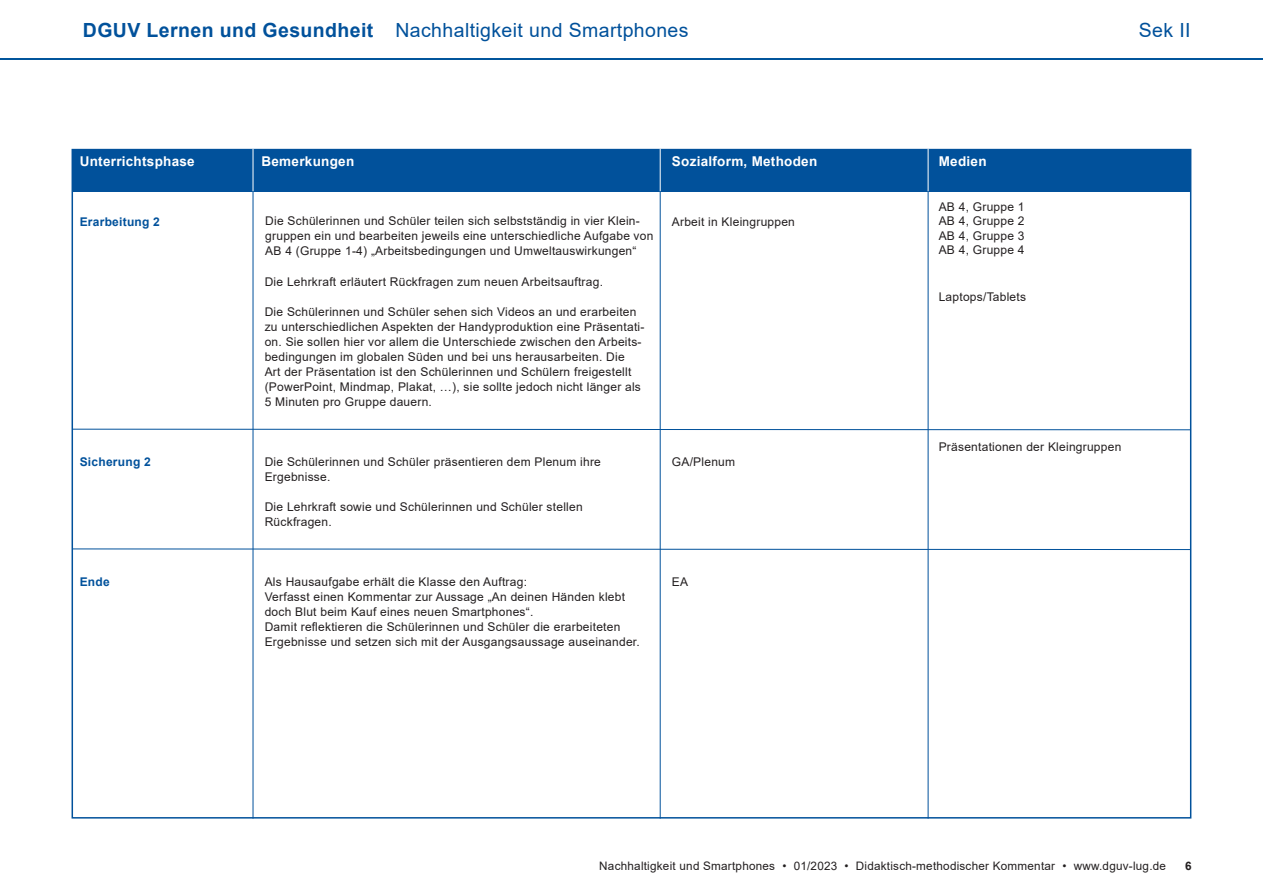
<style>
.page{position:relative;width:1263px;height:893px;background:#fff}
.page>*{position:absolute;margin:0;border:0;box-sizing:border-box;transform-origin:0 0}
.t1{font:19.5px "Arial";letter-spacing:.02em;color:#01519b}
.t2{font:700 13.5px "Arial";letter-spacing:.02em;color:#fff}
.t3{font:12px/15px "Arial";letter-spacing:.02em;color:#231f20}
.t4{font:700 12px "Arial";letter-spacing:.02em;color:#01519b}
.t5{font:11.7px "Arial";letter-spacing:.02em;color:#231f20}
.t6{font:700 11.7px "Arial";color:#231f20}
.s1{font-weight:700}
</style>
<div class="page">
<hr style="left:0;top:58px;width:1263px;height:2px;background:#01559c">
<div style="left:72px;top:149px;width:1119px;height:42px;background:#01519b"></div>
<hr style="left:253px;top:149px;width:1px;height:42px;background:#fff">
<hr style="left:253px;top:191px;width:1px;height:628px;background:#01519b">
<hr style="left:928px;top:149px;width:1px;height:42px;background:#fff">
<hr style="left:928px;top:191px;width:1px;height:628px;background:#01519b">
<hr style="left:660px;top:149px;width:1px;height:42px;background:#fff">
<hr style="left:660px;top:191px;width:1px;height:628px;background:#01519b">
<svg style="left:72px;top:428px;width:1119px;height:3px"></svg>
<svg style="left:72px;top:548px;width:1119px;height:2px"></svg>
<h1 class="t1" style="left:83px;top:16px;width:607px"><span class="s1">DGUV Lernen und Gesundheit</span> Nachhaltigkeit und Smartphones</h1>
<h1 class="t1" style="left:1139px;top:16px;width:53px">Sek II</h1>
<p class="t2" style="left:80px;top:152px;width:117px">Unterrichtsphase</p>
<p class="t2" style="left:262px;top:152px;width:94px">Bemerkungen</p>
<p class="t2" style="left:672px;top:152px;width:147px">Sozialform, Methoden</p>
<p class="t2" style="left:939px;top:152px;width:49px">Medien</p>
<p class="t4" style="left:80px;top:213px;width:82px">Erarbeitung 2</p>
<p class="t3" style="left:265px;top:213px;width:390px">Die Schülerinnen und Schüler teilen sich selbstständig in vier Klein&shy;gruppen ein und bearbeiten jeweils eine unterschiedliche Aufgabe von<br>AB 4 (Gruppe 1-4) „Arbeitsbedingungen und Umweltauswirkungen“</p>
<p class="t3" style="left:265px;top:274px;width:340px">Die Lehrkraft erläutert Rückfragen zum neuen Arbeitsauftrag.</p>
<p class="t3" style="left:265px;top:304px;width:381px">Die Schülerinnen und Schüler sehen sich Videos an und erarbeiten zu unterschiedlichen Aspekten der Handyproduktion eine Präsentati&shy;on. Sie sollen hier vor allem die Unterschiede zwischen den Arbeits&shy;bedingungen im globalen Süden und bei uns herausarbeiten. Die<br>Art der Präsentation ist den Schülerinnen und Schülern freigestellt (PowerPoint, Mindmap, Plakat, …), sie sollte jedoch nicht länger als 5 Minuten pro Gruppe dauern.</p>
<p class="t3" style="left:672px;top:214px;width:125px">Arbeit in Kleingruppen</p>
<p class="t3" style="left:939px;top:199px;width:87px;line-height:14.4px;text-align:justify">AB 4, Gruppe 1<br>AB 4, Gruppe 2<br>AB 4, Gruppe 3<br>AB 4, Gruppe 4</p>
<p class="t3" style="left:939px;top:289px;width:89px">Laptops/Tablets</p>
<p class="t3" style="left:939px;top:439px;width:184px">Präsentationen der Kleingruppen</p>
<p class="t4" style="left:80px;top:453px;width:73px">Sicherung 2</p>
<p class="t3" style="left:265px;top:454px;width:338px">Die Schülerinnen und Schüler präsentieren dem Plenum ihre<br>Ergebnisse.</p>
<p class="t3" style="left:265px;top:499px;width:320px">Die Lehrkraft sowie und Schülerinnen und Schüler stellen<br>Rückfragen.</p>
<p class="t3" style="left:672px;top:454px;width:65px">GA/Plenum</p>
<p class="t4" style="left:80px;top:573px;width:32px">Ende</p>
<p class="t3" style="left:265px;top:574px;width:377px">Als Hausaufgabe erhält die Klasse den Auftrag:<br>Verfasst einen Kommentar zur Aussage „An deinen Händen klebt doch Blut beim Kauf eines neuen Smartphones“.<br>Damit reflektieren die Schülerinnen und Schüler die erarbeiteten Ergebnisse und setzen sich mit der Ausgangsaussage auseinander.</p>
<p class="t3" style="left:672px;top:574px;width:18px">EA</p>
<p class="t5" style="left:599px;top:857px;width:568px">Nachhaltigkeit und Smartphones • 01/2023 • Didaktisch-methodischer Kommentar • www.dguv-lug.de</p>
<p class="t6" style="left:1185px;top:857px;width:8px">6</p>
</div>
